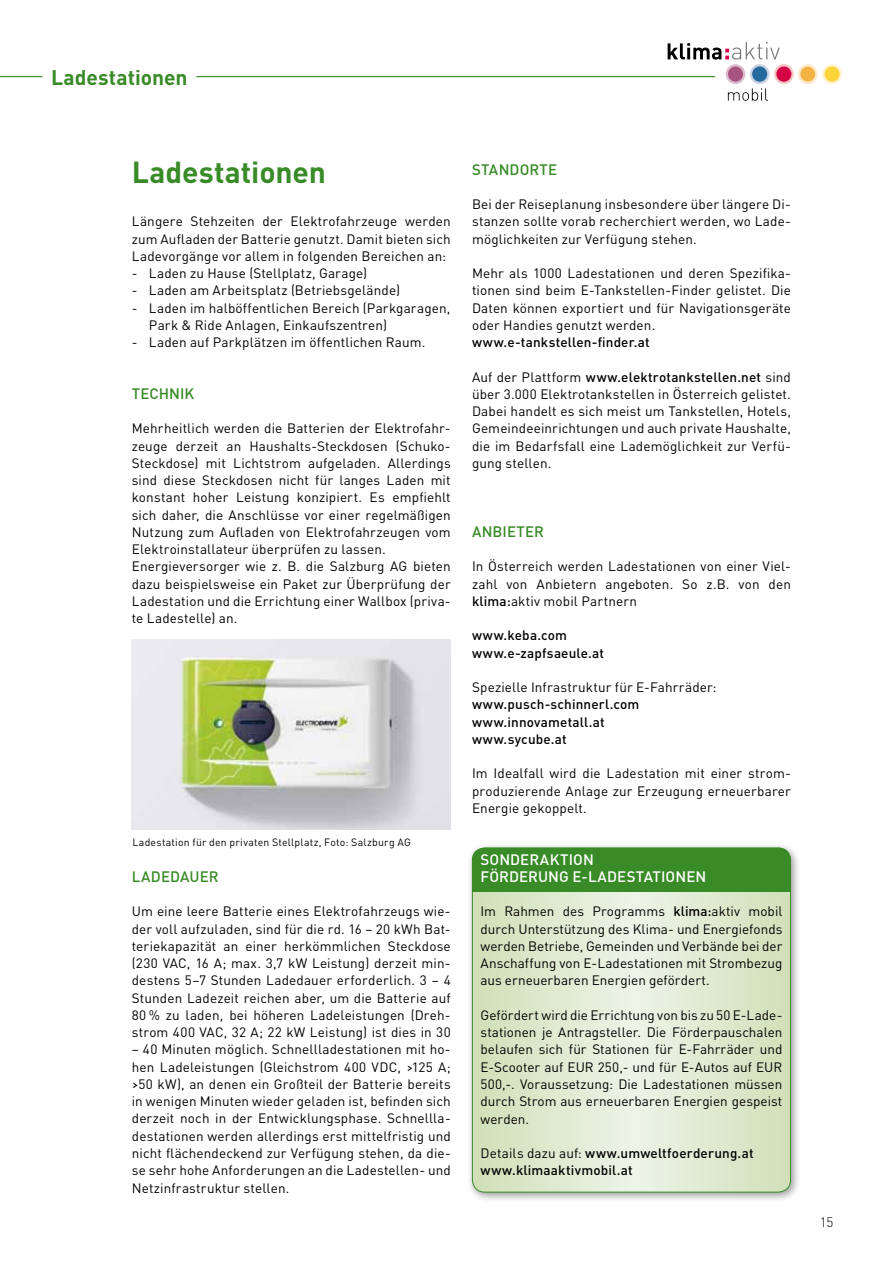
<style>
.page{position:relative;width:893px;height:1263px;background:#fff}
.page>*{position:absolute;margin:0;border:0;box-sizing:border-box;transform-origin:0 0}
.t1{font:700 30px "DIN";letter-spacing:-.005em;color:#388b27}
.t2{font:700 21px "DIN";color:#388b27}
.t3{font:500 15px/17.2px "DIN";letter-spacing:.12em;color:#fff}
.t4{font:500 15px "DIN";letter-spacing:.095em;color:#388b27}
.t5{font:13.5px/17.2px "DIN";letter-spacing:.01em;color:#000;text-align:justify}
.t6{font:500 13.5px/17.2px "DIN";letter-spacing:.01em;color:#000}
.t7{font:300 13.5px "DIN";color:#000}
.t8{font:10.5px "DIN";letter-spacing:.025em;color:#000}
.s1{font-weight:500}
.s2{font-weight:400}
</style>
<div class="page">
<hr style="left:0;top:76px;width:715px;height:1px;background:#388b27">
<svg style="left:668px;top:42px;width:112px;height:18px"></svg>
<svg style="left:726px;top:64px;width:19px;height:20px"></svg>
<div style="left:728px;top:67px;width:15px;height:15px;background:#a85480;border-radius:50%"></div>
<svg style="left:774px;top:64px;width:20px;height:20px"></svg>
<div style="left:776px;top:67px;width:15px;height:15px;background:#d60046;border-radius:50%"></div>
<svg style="left:798px;top:64px;width:19px;height:20px"></svg>
<div style="left:800px;top:67px;width:15px;height:15px;background:#f5b343;border-radius:50%"></div>
<svg style="left:822px;top:64px;width:20px;height:20px"></svg>
<div style="left:825px;top:67px;width:15px;height:15px;background:#fed43a;border-radius:50%"></div>
<svg style="left:750px;top:64px;width:19px;height:20px"></svg>
<div style="left:752px;top:67px;width:15px;height:15px;background:#256a9e;border-radius:50%"></div>
<svg style="left:728px;top:88px;width:40px;height:13px"></svg>
<div style="left:43px;top:74px;width:153px;height:5px;background:#fff"></div>
<div style="left:466px;top:842px;width:335px;height:361px;background:#000;opacity:.4"></div>
<svg style="left:472px;top:892px;width:318px;height:300px;background:#dee9d0"></svg>
<div style="left:472px;top:848px;width:319px;height:44px;background:#388b27"></div>
<div style="left:472px;top:848px;width:319px;height:344px;border:1px solid #388b27;border-radius:12px"></div>
<img style="left:132px;top:640px;width:319px;height:189px">
<h2 class="t2" style="left:51px;top:63px;width:138px">Ladestationen</h2>
<h1 class="t1" style="left:132px;top:152px;width:196px">Ladestationen</h1>
<p class="t5" style="left:132px;top:213px;width:320px">Längere Stehzeiten der Elektrofahrzeuge werden zum Aufladen der Batterie genutzt. Damit bieten sich Ladevorgänge vor allem in folgenden Bereichen an:</p>
<p class="t5" style="left:132px;top:264px;width:237px">- Laden zu Hause (Stellplatz, Garage)</p>
<p class="t5" style="left:132px;top:282px;width:270px">- Laden am Arbeitsplatz (Betriebsgelände)</p>
<p class="t5" style="left:149px;top:299px;width:303px;text-indent:-17px">- Laden im halböffentlichen Bereich (Parkgaragen,<br>Park &amp; Ride Anlagen, Einkaufszentren)</p>
<p class="t5" style="left:132px;top:333px;width:295px">- Laden auf Parkplätzen im öffentlichen Raum.</p>
<p class="t4" style="left:132px;top:384px;width:19px">Tech</p>
<p class="t4" style="left:169px;top:384px;width:19px">nik</p>
<p class="t5" style="left:132px;top:420px;width:320px;text-align:left">Mehrheitlich werden die Batterien der Elektrofahr&shy;zeuge derzeit an Haushalts-Steckdosen (Schuko-Steckdose) mit Lichtstrom aufgeladen. Allerdings sind diese Steckdosen nicht für langes Laden mit konstant hoher Leistung konzipiert. Es empfiehlt sich daher, die Anschlüsse vor einer regelmäßigen Nutzung zum Aufladen von Elektrofahrzeugen vom Elektroinstallateur überprüfen zu lassen.<br>Energieversorger wie z. B. die Salzburg AG bieten dazu beispielsweise ein Paket zur Überprüfung der Ladestation und die Errichtung einer Wallbox (priva&shy;te Ladestelle) an.</p>
<p class="t8" style="left:132px;top:835px;width:280px">Ladestation für den privaten Stellplatz, Foto: Salzburg AG</p>
<p class="t4" style="left:132px;top:867px;width:78px">Ladedauer</p>
<p class="t5" style="left:132px;top:903px;width:320px">Um eine leere Batterie eines Elektrofahrzeugs wie&shy;der voll aufzuladen, sind für die rd. 16 – 20 kWh Bat&shy;teriekapazität an einer herkömmlichen Steckdose (230 VAC, 16 A; max. 3,7 kW Leistung) derzeit min&shy;destens 5–7 Stunden Ladedauer erforderlich. 3 – 4<br>Stunden Ladezeit reichen aber, um die Batterie auf 80 % zu laden, bei höheren Ladeleistungen (Dreh&shy;strom 400 VAC, 32 A; 22 kW Leistung) ist dies in 30</p>
<p class="t5" style="left:132px;top:1041px;width:320px">– 40 Minuten möglich. Schnellladestationen mit ho&shy;hen Ladeleistungen (Gleichstrom 400 VDC, ›125 A; ›50 kW), an denen ein Großteil der Batterie bereits in wenigen Minuten wieder geladen ist, befinden sich derzeit noch in der Entwicklungsphase. Schnellla&shy;destationen werden allerdings erst mittelfristig und nicht flächendeckend zur Verfügung stehen, da die&shy;se sehr hohe Anforderungen an die Ladestellen- und Netzinfrastruktur stellen.</p>
<p class="t4" style="left:472px;top:160px;width:67px">Standorte</p>
<p class="t5" style="left:472px;top:195px;width:320px">Bei der Reiseplanung insbesondere über längere Di&shy;stanzen sollte vorab recherchiert werden, wo Lade&shy;möglichkeiten zur Verfügung stehen.</p>
<p class="t5" style="left:472px;top:264px;width:320px">Mehr als 1000 Ladestationen und deren Spezifika&shy;tionen sind beim E-Tankstellen-Finder gelistet. Die Daten können exportiert und für Navigationsgeräte oder Handies genutzt werden.</p>
<p class="t6" style="left:472px;top:333px;width:179px">www.e-tankstellen-finder.at</p>
<p class="t5" style="left:472px;top:368px;width:320px">Auf der Plattform <span class="s1">www.elektrotankstellen.net</span> sind über 3.000 Elektrotankstellen in Österreich gelistet.<br>Dabei handelt es sich meist um Tankstellen, Hotels, Gemeindeeinrichtungen und auch private Haushalte, die im Bedarfsfall eine Lademöglichkeit zur Verfü&shy;gung stellen.</p>
<p class="t4" style="left:472px;top:522px;width:30px">Anbieter</p>
<p class="t5" style="left:472px;top:558px;width:320px">In Österreich werden Ladestationen von einer Viel&shy;zahl von Anbietern angeboten. So z.B. von den <span class="s1">klima:</span>aktiv mobil Partnern</p>
<p class="t6" style="left:472px;top:626px;width:134px">www.keba.com www.e-zapfsaeule.at</p>
<p class="t5" style="left:472px;top:678px;width:246px">Spezielle Infrastruktur für E-Fahrräder:</p>
<p class="t6" style="left:472px;top:695px;width:169px">www.pusch-schinnerl.com www.innovametall.at www.sycube.at</p>
<p class="t5" style="left:472px;top:765px;width:320px">Im Idealfall wird die Ladestation mit einer strom&shy;produzierende Anlage zur Erzeugung erneuerbarer Energie gekoppelt.</p>
<p class="t3" style="left:480px;top:850px;width:115px">Sonderaktion<br>För</p>
<p class="t3" style="left:509px;top:867px;width:199px">derung E-Ladestationen</p>
<p class="t5" style="left:480px;top:903px;width:303px">Im Rahmen des Programms <span class="s1">klima:</span>aktiv mobil durch Unterstützung des Klima- und Energiefonds werden Betriebe, Gemeinden und Verbände bei der Anschaffung von E-Ladestationen mit Strombezug aus erneuerbaren Energien gefördert.</p>
<p class="t5" style="left:480px;top:1006px;width:303px;text-align:left">Gefördert wird die Errichtung von bis zu 50 E-Lade&shy;stationen je Antragsteller. Die Förderpauschalen belaufen sich für Stationen für E-Fahrräder und E-Scooter auf EUR 250,- und für E-Autos auf EUR 500,-. Voraussetzung: Die Ladestationen müssen durch Strom aus erneuerbaren Energien gespeist werden.</p>
<p class="t6" style="left:480px;top:1144px;width:275px"><span class="s2">Details dazu auf:</span> www.umweltfoerderung.at www.klimaaktivmobil.at</p>
<p class="t7" style="left:820px;top:1214px;width:15px">15</p>
</div>
